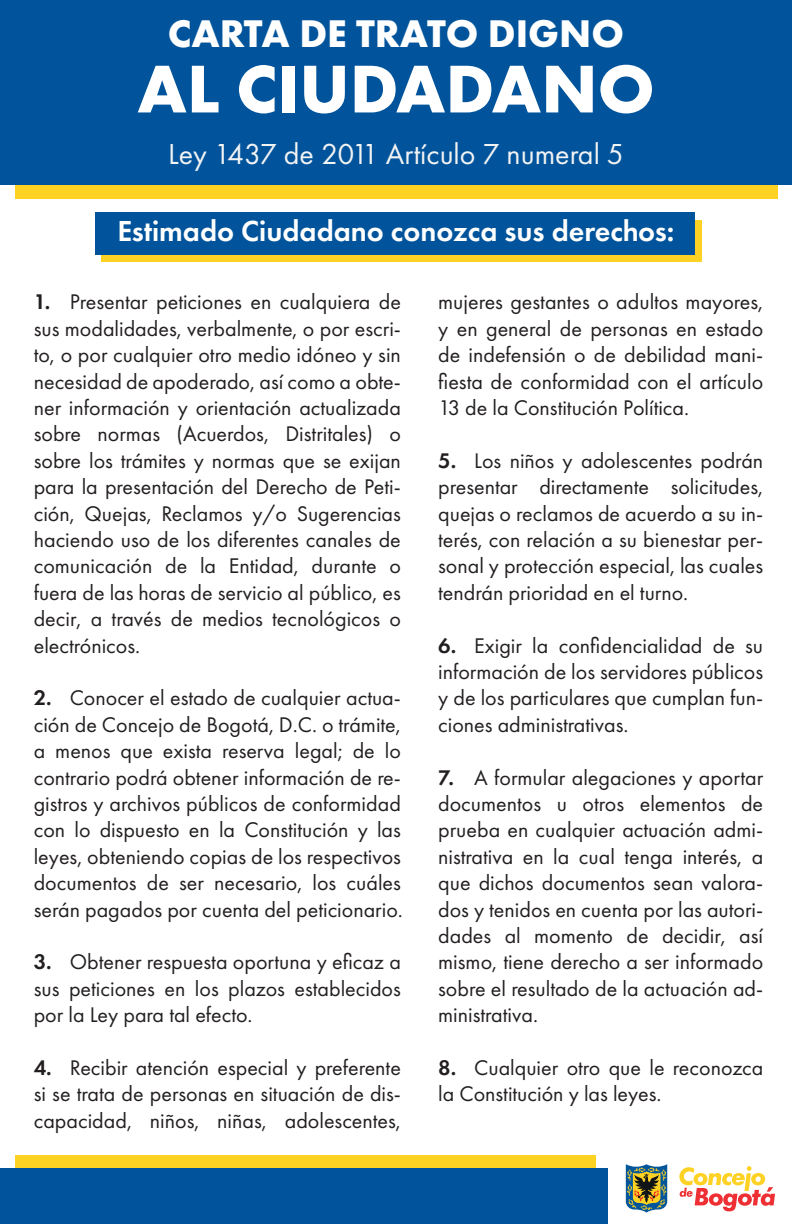
<style>
.page{position:relative;width:792px;height:1224px;background:#fff}
.page>*{position:absolute;margin:0;border:0;box-sizing:border-box;transform-origin:0 0}
.t1{font:700 70px "Futura PT";color:#fff}
.t2{font:700 40px "Futura PT";color:#fff}
.t3{font:600 30px "Futura PT";color:#fff}
.t4{font:30px "Futura PT";color:#f2f3f4}
.t5{font:22px/26.4px "Futura PT";color:#231f20;text-align:justify}
.s1{font-weight:600}
</style>
<div class="page">
<div style="left:15px;top:0;width:763px;height:198px;background:#fed222"></div>
<div style="left:15px;top:1156px;width:580px;height:68px;background:#fed222"></div>
<div style="left:0;top:0;width:792px;height:184px;background:#01549b"></div>
<div style="left:0;top:1168px;width:608px;height:56px;background:#01549b"></div>
<div style="left:101px;top:220px;width:600px;height:42px;background:#fed222"></div>
<div style="left:95px;top:212px;width:600px;height:42px;background:#01549b"></div>
<svg style="left:679px;top:1166px;width:96px;height:45px"></svg>
<svg style="left:626px;top:1164px;width:41px;height:49px;background:#768569"></svg>
<h2 class="t2" style="left:168px;top:8px;width:458px">CARTA DE TRATO DIGNO</h2>
<h1 class="t1" style="left:137px;top:44px;width:519px">AL CIUDADANO</h1>
<h3 class="t4" style="left:168px;top:136px;width:457px">Ley 1437 de 2011 Artículo 7 numeral 5</h3>
<h3 class="t3" style="left:118px;top:213px;width:558px">Estimado Ciudadano conozca sus derechos:</h3>
<p class="t5" style="left:34px;top:289px;width:369px"><span class="s1">1.</span> Presentar peticiones en cualquiera de sus modalidades, verbalmente, o por escri&shy;to, o por cualquier otro medio idóneo y sin necesidad de apoderado, así como a obte&shy;ner información y orientación actualizada sobre normas (Acuerdos, Distritales) o sobre los trámites y normas que se exijan para la presentación del Derecho de Peti&shy;ción, Quejas, Reclamos y/o Sugerencias haciendo uso de los diferentes canales de comunicación de la Entidad, durante o fuera de las horas de servicio al público, es decir, a través de medios tecnológicos o electrónicos.</p>
<p class="t5" style="left:34px;top:685px;width:371px"><span class="s1">2.</span> Conocer el estado de cualquier actua&shy;ción de Concejo de Bogotá, D.C. o trámite, a menos que exista reserva legal; de lo contrario podrá obtener información de re&shy;gistros y archivos públicos de conformidad con lo dispuesto en la Constitución y las leyes, obteniendo copias de los respectivos documentos de ser necesario, los cuáles serán pagados por cuenta del peticionario.</p>
<p class="t5" style="left:34px;top:949px;width:369px"><span class="s1">3.</span> Obtener respuesta oportuna y eficaz a sus peticiones en los plazos establecidos por la Ley para tal efecto.</p>
<p class="t5" style="left:34px;top:1054px;width:369px"><span class="s1">4.</span> Recibir atención especial y preferente si se trata de personas en situación de dis&shy;capacidad, niños, niñas, adolescentes,</p>
<p class="t5" style="left:438px;top:289px;width:327px">mujeres gestantes o adultos mayores, y en general de personas en estado de indefensión o de debilidad mani&shy;fiesta de conformidad con el artículo 13 de la Constitución Política.</p>
<p class="t5" style="left:438px;top:447px;width:327px"><span class="s1">5.</span> Los niños y adolescentes podrán presentar directamente solicitudes, quejas o reclamos de acuerdo a su in&shy;terés, con relación a su bienestar per&shy;sonal y protección especial, las cuales tendrán prioridad en el turno.</p>
<p class="t5" style="left:438px;top:632px;width:327px"><span class="s1">6.</span> Exigir la confidencialidad de su información de los servidores públicos y de los particulares que cumplan fun&shy;ciones administrativas.</p>
<p class="t5" style="left:438px;top:764px;width:327px"><span class="s1">7.</span> A formular alegaciones y aportar documentos u otros elementos de prueba en cualquier actuación admi&shy;nistrativa en la cual tenga interés, a que dichos documentos sean valora&shy;dos y tenidos en cuenta por las autori&shy;dades al momento de decidir, así mismo, tiene derecho a ser informado sobre el resultado de la actuación ad&shy;ministrativa.</p>
<p class="t5" style="left:438px;top:1054px;width:327px"><span class="s1">8.</span> Cualquier otro que le reconozca la Constitución y las leyes.</p>
</div>
